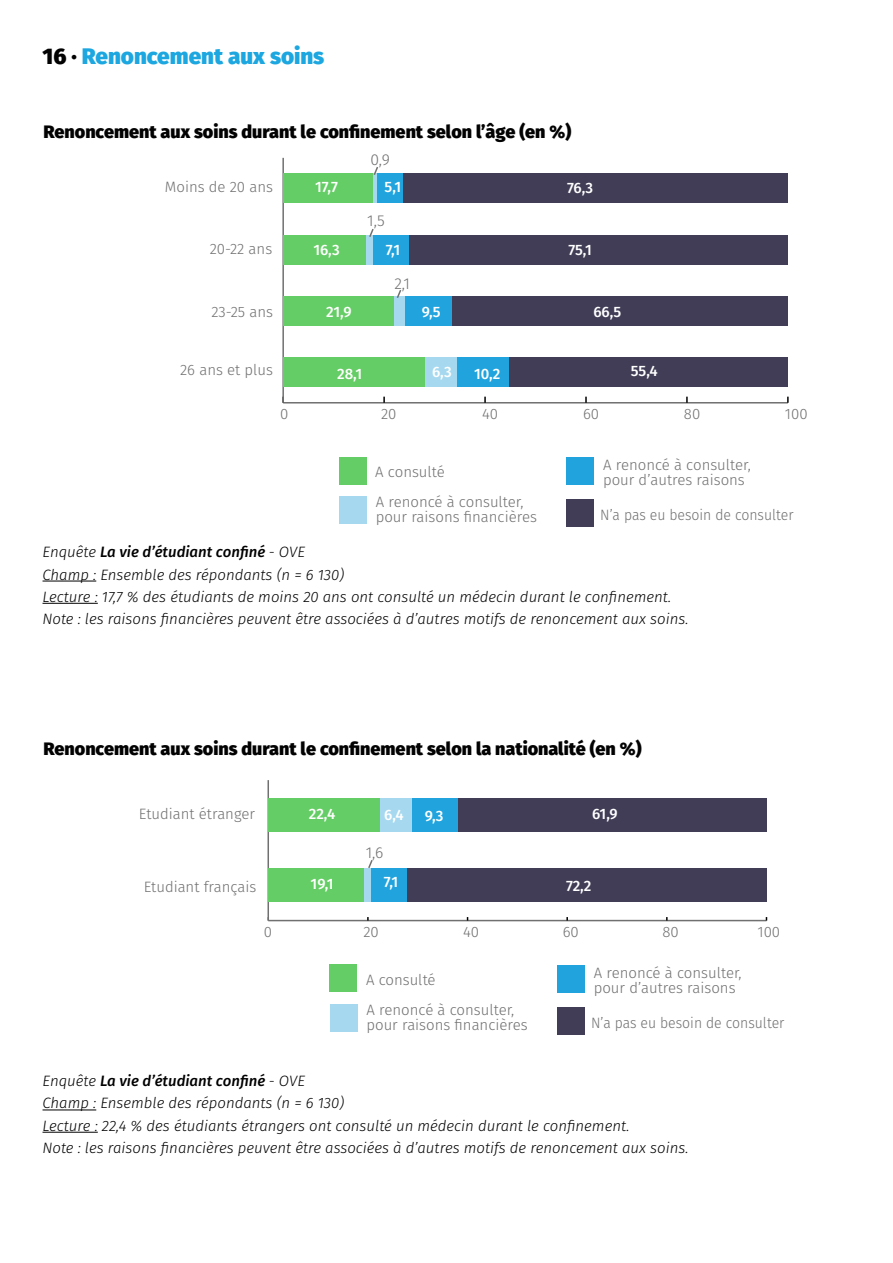
<style>
.page{position:relative;width:893px;height:1263px;background:#fff}
.page>*{position:absolute;margin:0;border:0;box-sizing:border-box;transform-origin:0 0}
.t1{font:800 22.5px "Fira Sans";color:#1da7e0}
.t2{font:800 18px "Fira Sans";color:#020203}
.t3{font:300 15.75px "Fira Sans";color:#707071}
.t4{font:italic 300 15px/22.2px "Fira Sans";color:#000}
.t5{font:300 15px/15px "Fira Sans";color:#707071}
.t6{font:500 15px "Fira Sans";color:#fff}
.t7{font:300 15px "Fira Sans";color:#707071;scale:.94 1}
.s1{color:#020203}
.s2{font-weight:500}
</style>
<div class="page">
<hr style="left:43px;top:581px;width:53px;height:1px;background:#000">
<hr style="left:43px;top:603px;width:55px;height:1px;background:#000">
<hr style="left:43px;top:1109px;width:53px;height:1px;background:#000">
<hr style="left:43px;top:1132px;width:55px;height:1px;background:#000">
<hr style="left:283px;top:402px;width:505px;height:1px;background:#707070">
<svg style="left:383px;top:397px;width:2px;height:6px"></svg>
<svg style="left:484px;top:397px;width:2px;height:6px"></svg>
<svg style="left:585px;top:397px;width:2px;height:6px"></svg>
<svg style="left:686px;top:397px;width:2px;height:6px"></svg>
<svg style="left:787px;top:397px;width:2px;height:6px"></svg>
<hr style="left:282px;top:158px;width:2px;height:245px;background:#707070">
<div style="left:403px;top:174px;width:385px;height:29px;background:#413d56"></div>
<div style="left:409px;top:235px;width:379px;height:29px;background:#413d56"></div>
<div style="left:452px;top:296px;width:336px;height:30px;background:#413d56"></div>
<div style="left:508px;top:357px;width:280px;height:30px;background:#413d56"></div>
<div style="left:377px;top:174px;width:26px;height:29px;background:#21a4de"></div>
<div style="left:373px;top:235px;width:36px;height:29px;background:#21a4de"></div>
<div style="left:404px;top:296px;width:48px;height:30px;background:#21a4de"></div>
<div style="left:457px;top:357px;width:51px;height:30px;background:#21a4de"></div>
<div style="left:372px;top:174px;width:5px;height:29px;background:#a6d9ef"></div>
<div style="left:365px;top:235px;width:8px;height:29px;background:#a6d9ef"></div>
<div style="left:394px;top:296px;width:10px;height:30px;background:#a6d9ef"></div>
<div style="left:425px;top:357px;width:32px;height:30px;background:#a6d9ef"></div>
<div style="left:283px;top:174px;width:89px;height:29px;background:#65cd65"></div>
<div style="left:283px;top:235px;width:82px;height:29px;background:#65cd65"></div>
<div style="left:283px;top:296px;width:111px;height:30px;background:#65cd65"></div>
<div style="left:283px;top:357px;width:142px;height:30px;background:#65cd65"></div>
<div style="left:339px;top:496px;width:28px;height:28px;background:#a6d9ef"></div>
<div style="left:566px;top:457px;width:28px;height:28px;background:#21a4de"></div>
<div style="left:566px;top:499px;width:28px;height:28px;background:#413d56"></div>
<div style="left:339px;top:457px;width:28px;height:27px;background:#65cd65"></div>
<svg style="left:372px;top:167px;width:7px;height:10px"></svg>
<svg style="left:369px;top:229px;width:5px;height:8px"></svg>
<svg style="left:396px;top:290px;width:6px;height:8px"></svg>
<hr style="left:268px;top:920px;width:498px;height:1px;background:#707070">
<hr style="left:267px;top:780px;width:2px;height:140px;background:#707070">
<div style="left:458px;top:798px;width:308px;height:34px;background:#413d56"></div>
<div style="left:407px;top:868px;width:359px;height:34px;background:#413d56"></div>
<div style="left:412px;top:798px;width:46px;height:34px;background:#21a4de"></div>
<div style="left:371px;top:868px;width:36px;height:34px;background:#21a4de"></div>
<div style="left:380px;top:798px;width:32px;height:34px;background:#a6d9ef"></div>
<div style="left:363px;top:868px;width:8px;height:34px;background:#a6d9ef"></div>
<div style="left:268px;top:798px;width:112px;height:34px;background:#65cd65"></div>
<div style="left:268px;top:868px;width:95px;height:34px;background:#65cd65"></div>
<div style="left:330px;top:1004px;width:27px;height:28px;background:#a6d9ef"></div>
<div style="left:557px;top:965px;width:28px;height:28px;background:#21a4de"></div>
<div style="left:557px;top:1007px;width:28px;height:28px;background:#413d56"></div>
<div style="left:330px;top:964px;width:27px;height:28px;background:#65cd65"></div>
<svg style="left:368px;top:860px;width:5px;height:8px"></svg>
<h1 class="t1" style="left:43px;top:36px;width:283px"><span class="s1">16 ·</span> Renoncement aux soins</h1>
<p class="t2" style="left:44px;top:116px;width:529px">Renoncement aux soins durant le confinement selon l’âge (en %)</p>
<p class="t3" style="left:370px;top:148px;width:21px">0,9</p>
<p class="t5" style="left:165px;top:179px;width:109px">Moins de 20 ans</p>
<p class="t6" style="left:315px;top:175px;width:24px">17,7</p>
<p class="t6" style="left:385px;top:175px;width:18px">5,1</p>
<p class="t6" style="left:567px;top:176px;width:28px">76,3</p>
<p class="t3" style="left:367px;top:210px;width:19px">1,5</p>
<p class="t5" style="left:210px;top:241px;width:64px">20-22 ans</p>
<p class="t6" style="left:313px;top:238px;width:28px">16,3</p>
<p class="t6" style="left:386px;top:238px;width:16px">7,1</p>
<p class="t6" style="left:568px;top:238px;width:25px">75,1</p>
<p class="t3" style="left:394px;top:273px;width:17px">2,1</p>
<p class="t5" style="left:211px;top:304px;width:63px">23-25 ans</p>
<p class="t6" style="left:326px;top:300px;width:27px">21,9</p>
<p class="t6" style="left:422px;top:300px;width:20px">9,5</p>
<p class="t6" style="left:593px;top:300px;width:29px">66,5</p>
<p class="t5" style="left:180px;top:362px;width:94px">26 ans et plus</p>
<p class="t6" style="left:337px;top:361px;width:26px">28,1</p>
<p class="t6" style="left:432px;top:360px;width:21px">6,3</p>
<p class="t6" style="left:474px;top:361px;width:28px">10,2</p>
<p class="t6" style="left:631px;top:359px;width:28px">55,4</p>
<p class="t5" style="left:280px;top:406px;width:10px">0</p>
<p class="t5" style="left:381px;top:406px;width:17px">20</p>
<p class="t5" style="left:482px;top:406px;width:18px">40</p>
<p class="t5" style="left:583px;top:406px;width:18px">60</p>
<p class="t5" style="left:684px;top:406px;width:18px">80</p>
<p class="t5" style="left:785px;top:406px;width:24px">100</p>
<p class="t5" style="left:375px;top:464px;width:71px">A consulté</p>
<p class="t5" style="left:376px;top:494px;width:163px">A renoncé à consulter, pour raisons financières</p>
<p class="t5" style="left:603px;top:457px;width:149px">A renoncé à consulter, pour d’autres raisons</p>
<p class="t7" style="left:600px;top:504px;width:207px">N’a pas eu besoin de consulter</p>
<p class="t4" style="left:43px;top:541px;width:647px">Enquête <span class="s2">La vie d’étudiant confiné</span> - OVE<br>Champ : Ensemble des répondants (n = 6 130)<br>Lecture : 17,7 % des étudiants de moins 20 ans ont consulté un médecin durant le confinement.<br>Note : les raisons financières peuvent être associées à d’autres motifs de renoncement aux soins.</p>
<p class="t2" style="left:44px;top:733px;width:599px">Renoncement aux soins durant le confinement selon la nationalité (en %)</p>
<p class="t5" style="left:139px;top:806px;width:118px">Etudiant étranger</p>
<p class="t6" style="left:309px;top:802px;width:28px">22,4</p>
<p class="t6" style="left:425px;top:804px;width:20px">9,3</p>
<p class="t6" style="left:384px;top:803px;width:21px">6,4</p>
<p class="t6" style="left:592px;top:802px;width:27px">61,9</p>
<p class="t3" style="left:366px;top:841px;width:19px">1,6</p>
<p class="t5" style="left:144px;top:879px;width:114px">Etudiant français</p>
<p class="t6" style="left:311px;top:872px;width:24px">19,1</p>
<p class="t6" style="left:384px;top:870px;width:16px">7,1</p>
<p class="t6" style="left:566px;top:874px;width:27px">72,2</p>
<p class="t5" style="left:264px;top:924px;width:10px">0</p>
<p class="t5" style="left:363px;top:924px;width:17px">20</p>
<p class="t5" style="left:463px;top:924px;width:18px">40</p>
<p class="t5" style="left:563px;top:924px;width:18px">60</p>
<p class="t5" style="left:662px;top:924px;width:18px">80</p>
<p class="t5" style="left:757px;top:924px;width:24px">100</p>
<p class="t5" style="left:366px;top:972px;width:71px">A consulté</p>
<p class="t5" style="left:366px;top:1002px;width:163px">A renoncé à consulter, pour raisons financières</p>
<p class="t5" style="left:594px;top:965px;width:149px">A renoncé à consulter, pour d’autres raisons</p>
<p class="t7" style="left:591px;top:1012px;width:207px">N’a pas eu besoin de consulter</p>
<p class="t4" style="left:43px;top:1070px;width:647px">Enquête <span class="s2">La vie d’étudiant confiné</span> - OVE<br>Champ : Ensemble des répondants (n = 6 130)<br>Lecture : 22,4 % des étudiants étrangers ont consulté un médecin durant le confinement.<br>Note : les raisons financières peuvent être associées à d’autres motifs de renoncement aux soins.</p>
</div>
